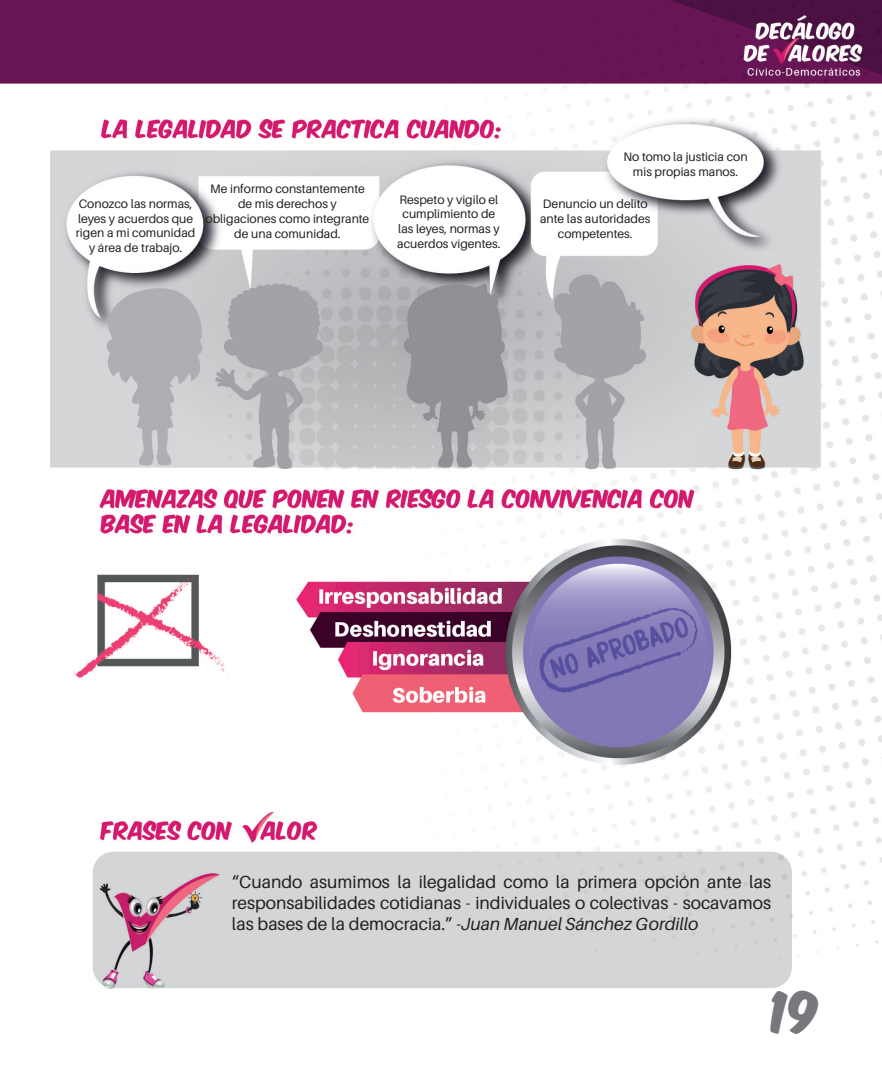
<style>
.page{position:relative;width:882px;height:1071px;background:#fff}
.page>*{position:absolute;margin:0;border:0;box-sizing:border-box;transform-origin:0 0}
.t1{font:49px "Komika Axis";color:#76787b}
.t2{font:17.5px/21px "Aileron";color:#231f20;text-align:justify}
.t3{font:12.25px/14.7px "Aileron";color:#231f20;text-align:center}
.s1{font-style:italic}
</style>
<div class="page">
<img style="left:0;top:0;width:882px;height:989px">
<p class="t3" style="left:624px;top:150px;width:126px">No tomo la justicia con mis propias manos.</p>
<p class="t3" style="left:206px;top:182px;width:165px">Me informo constantemente de mis derechos y obligaciones como integrante de una comunidad.</p>
<p class="t3" style="left:76px;top:196px;width:121px">Conozco las normas, leyes y acuerdos que rigen a mi comunidad y área de trabajo.</p>
<p class="t3" style="left:397px;top:192px;width:105px">Respeto y vigilo el cumplimiento de las leyes, normas y acuerdos vigentes.</p>
<p class="t3" style="left:540px;top:197px;width:112px">Denuncio un delito ante las autoridades competentes.</p>
<p class="t2" style="left:232px;top:872px;width:541px">“Cuando asumimos la ilegalidad como la primera opción ante las responsabilidades cotidianas - individuales o colectivas - socavamos las bases de la democracia.” -<span class="s1">Juan Manuel Sánchez Gordillo</span></p>
<p class="t1" style="left:771px;top:987px;width:50px">19</p>
</div>
